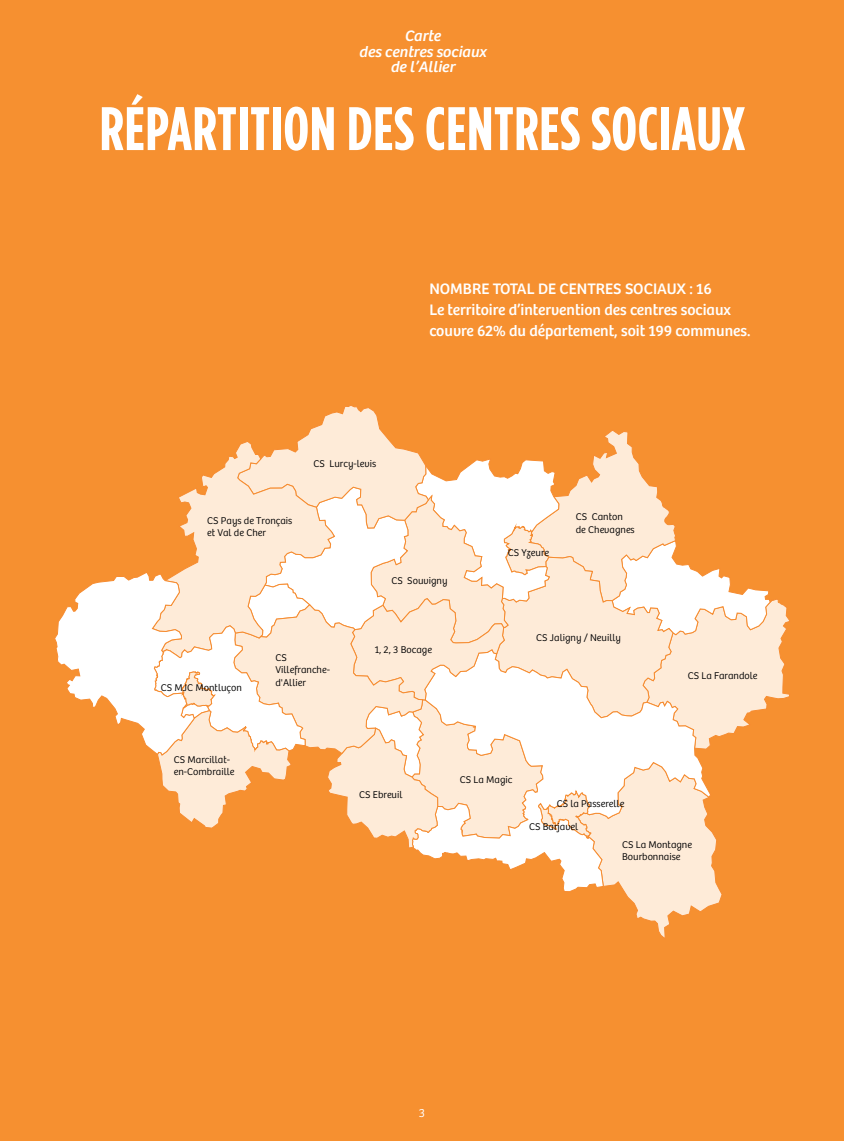
<style>
.page{position:relative;width:844px;height:1141px;background:#fff}
.page>*{position:absolute;margin:0;border:0;box-sizing:border-box;transform-origin:0 0}
.t1{font:700 61.25px "Gotham Condensed";letter-spacing:.01em;color:#fff}
.align_gauche{font:15.75px/21px "Bree";color:#fff}
.t2{font:italic 15.75px/15.8px "Bree";color:#fff;text-align:center}
.t3{font:300 12.25px "Bree";color:#fff}
.t4{font:300 10.15px/12.2px "Bree";color:#000001}
</style>
<div class="page">
<div style="left:0;top:0;width:843px;height:1141px;background:#f69030"></div>
<svg style="left:55px;top:406px;width:734px;height:532px"></svg>
<p class="t2" style="left:359px;top:28px;width:129px">Carte<br>des centres sociaux de l’Allier</p>
<p class="t1" style="left:100px;top:94px;width:647px">RÉPARTITION DES CENTRES SOCIAUX</p>
<p class="align_gauche" style="left:429px;top:278px;width:284px">NOMBRE TOTAL DE CENTRES SOCIAUX : 16</p>
<p class="align_gauche" style="left:429px;top:299px;width:322px">Le territoire d’intervention des centres sociaux couvre 62% du département, soit 199 communes.</p>
<p class="t4" style="left:207px;top:515px;width:87px">CS Pays de Tronçais et Val de Cher</p>
<p class="t4" style="left:313px;top:457px;width:64px">CS Lurcy-levis</p>
<p class="t4" style="left:391px;top:575px;width:58px">CS Souvigny</p>
<p class="t4" style="left:507px;top:547px;width:43px">CS Yzeure</p>
<p class="t4" style="left:575px;top:511px;width:60px">CS Canton de Chevagnes</p>
<p class="t4" style="left:536px;top:632px;width:86px">CS Jaligny / Neuilly</p>
<p class="t4" style="left:161px;top:682px;width:83px">CS MJC Montluçon</p>
<p class="t4" style="left:174px;top:753px;width:62px">CS Marcillat&shy;en-Combraille</p>
<p class="t4" style="left:275px;top:652px;width:56px">CS<br>Villefranche&shy;d'Allier</p>
<p class="t4" style="left:375px;top:644px;width:59px">1, 2, 3 Bocage</p>
<p class="t4" style="left:687px;top:670px;width:71px">CS La Farandole</p>
<p class="t4" style="left:359px;top:789px;width:45px">CS Ebreuil</p>
<p class="t4" style="left:459px;top:774px;width:54px">CS La Magic</p>
<p class="t4" style="left:556px;top:798px;width:69px">CS la Passerelle</p>
<p class="t4" style="left:529px;top:820px;width:51px">CS Barjavel</p>
<p class="t4" style="left:622px;top:839px;width:71px">CS La Montagne<br>Bourbonnaise</p>
<p class="t3" style="left:419px;top:1106px;width:8px">3</p>
</div>
